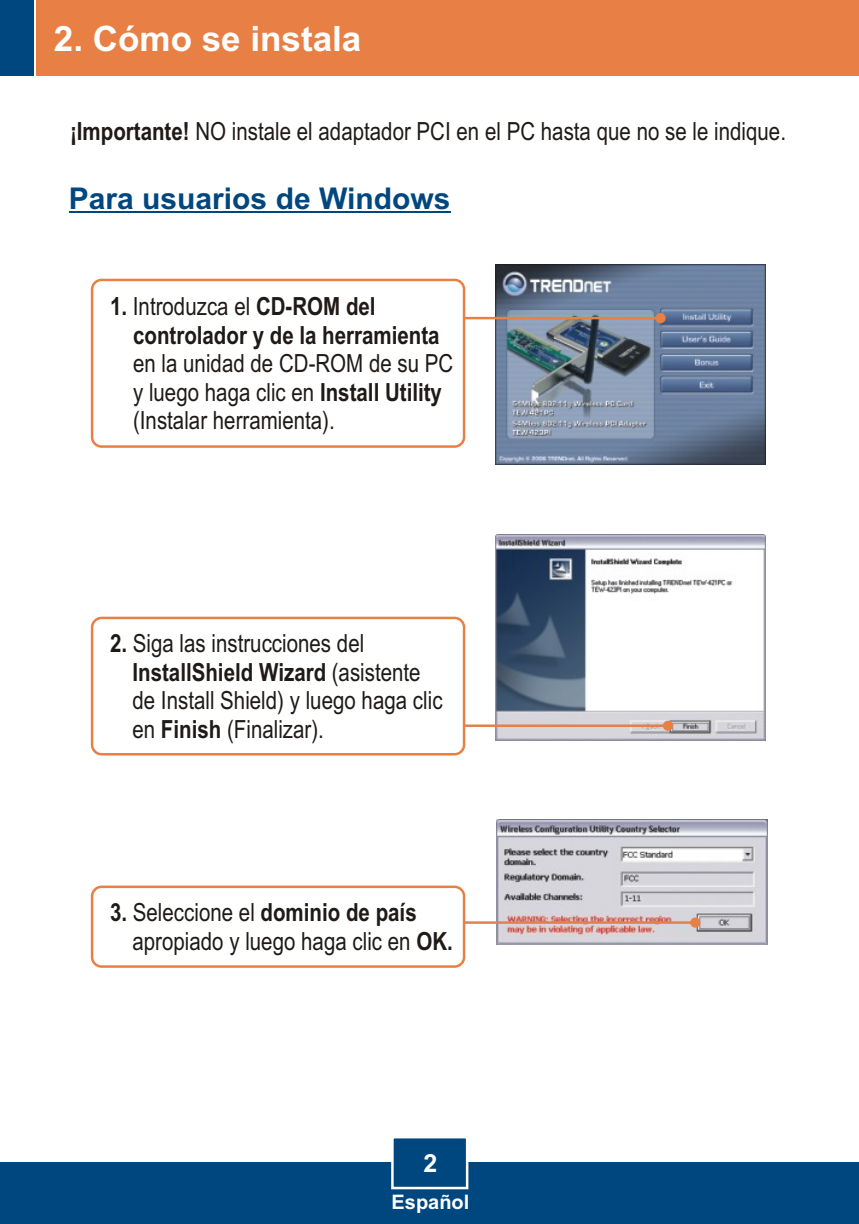
<style>
.page{position:relative;width:859px;height:1224px;background:#fff}
.page>*{position:absolute;margin:0;border:0;box-sizing:border-box;transform-origin:0 0}
.t1{font:700 35px "Arial";color:#fff}
.t2{font:700 30px "Arial";color:#004780}
.t3{font:25px/28.5px "Arial Narrow";color:#1f1a17}
.t4{font:700 25px/28.5px "Arial Narrow";color:#1f1a17}
.t5{font:700 25px "Arial";color:#fff}
.t6{font:700 20px "Arial";color:#fff}
.s1{font-weight:700}
.s2{font-weight:400}
</style>
<div class="page">
<div style="left:0;top:1163px;width:859px;height:61px;background:#004780"></div>
<div style="left:37px;top:0;width:822px;height:76px;background:#e88045"></div>
<div style="left:0;top:0;width:34px;height:76px;background:#004780"></div>
<svg style="left:390px;top:1138px;width:79px;height:52px"></svg>
<img style="left:495px;top:265px;width:270px;height:199px">
<svg style="left:465px;top:313px;width:200px;height:10px;background:#af9c9a"></svg>
<div style="left:91px;top:279px;width:374px;height:169px;background:#fff;border:3px solid #e88045;border-radius:9px"></div>
<hr style="left:69px;top:211px;width:381px;height:2px;background:#004780">
<img style="left:497px;top:819px;width:270px;height:126px">
<img style="left:495px;top:535px;width:270px;height:205px">
<svg style="left:465px;top:721px;width:208px;height:10px;background:#dfc1b5"></svg>
<svg style="left:465px;top:917px;width:235px;height:10px;background:#dea898"></svg>
<div style="left:91px;top:617px;width:374px;height:138px;background:#fff;border:3px solid #e88045;border-radius:9px"></div>
<div style="left:91px;top:885px;width:374px;height:83px;background:#fff;border:3px solid #e88045;border-radius:9px"></div>
<h1 class="t1" style="left:54px;top:25px;width:309px">2. Cómo se instala</h1>
<p class="t3" style="left:70px;top:119px;width:717px"><span class="s1">¡Importante!</span> NO instale el adaptador PCI en el PC hasta que no se le indique.</p>
<p class="t2" style="left:69px;top:187px;width:383px">Para usuarios de Windows</p>
<p class="t4" style="left:133px;top:295px;width:308px;text-indent:-23px">1. <span class="s2">Introduzca el</span> CD-ROM del controlador y de la herramienta</p>
<p class="t3" style="left:133px;top:351px;width:322px">en la unidad de CD-ROM de su PC y luego haga clic en <span class="s1">Install Utility </span>(Instalar herramienta).</p>
<p class="t3" style="left:132px;top:632px;width:311px;text-indent:-22px"><span class="s1">2.</span> Siga las instrucciones del<br><span class="s1">InstallShield Wizard</span> (asistente de Install Shield) y luego haga clic en <span class="s1">Finish</span> (Finalizar).</p>
<p class="t3" style="left:132px;top:900px;width:322px;text-indent:-22px"><span class="s1">3.</span> Seleccione el <span class="s1">dominio de país </span>apropiado y luego haga clic en <span class="s1">OK.</span></p>
<p class="t5" style="left:423px;top:1153px;width:15px">2</p>
<p class="t6" style="left:391px;top:1194px;width:79px">Español</p>
</div>
